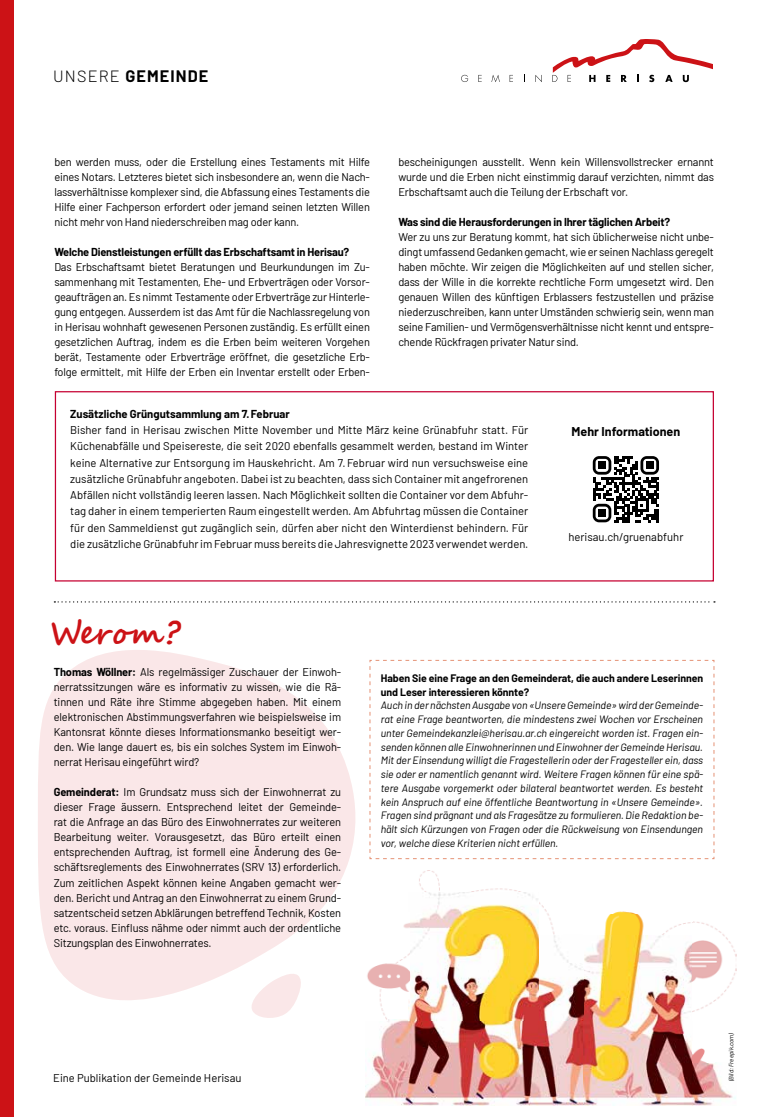
<style>
.page{position:relative;width:766px;height:1117px;background:#fff}
.page>*{position:absolute;margin:0;border:0;box-sizing:border-box;transform-origin:0 0}
.t1{font:700 31.25px "Segoe Script";color:#cc1216}
.t2{font:700 16.25px "Barlow";letter-spacing:.07em;color:#000}
.t3{font:700 12.5px "Barlow";color:#000}
.t4{font:11.25px/15px "Barlow";letter-spacing:-.015em;color:#000;text-align:justify}
.t5{font:700 11.25px "Barlow";letter-spacing:-.015em;color:#000}
.t6{font:italic 10.62px/13.8px "Barlow";letter-spacing:-.005em;color:#000;text-align:justify}
.t7{font:700 10.62px/13.8px "Barlow";letter-spacing:-.005em;color:#000}
.t8{font:italic 6.25px "Barlow";letter-spacing:-.005em;color:#000}
.s1{font-weight:300}
.s2{font-weight:700}
</style>
<div class="page">
<div style="left:0;top:0;width:14px;height:1116px;background:#cc1216"></div>
<svg style="left:461px;top:75px;width:7px;height:7px"></svg>
<svg style="left:478px;top:75px;width:3px;height:7px"></svg>
<svg style="left:491px;top:75px;width:8px;height:7px"></svg>
<svg style="left:509px;top:75px;width:4px;height:7px"></svg>
<svg style="left:535px;top:75px;width:6px;height:7px"></svg>
<svg style="left:552px;top:39px;width:160px;height:43px"></svg>
<svg style="left:38px;top:650px;width:317px;height:350px;fill:#fae7e8"></svg>
<div style="left:55px;top:391px;width:658px;height:190px;border:1px solid #c50031"></div>
<svg style="left:597px;top:459px;width:62px;height:64px"></svg>
<svg style="left:592px;top:456px;width:66px;height:66px"></svg>
<div style="left:598px;top:461px;width:8px;height:8px;background:#000"></div>
<div style="left:645px;top:461px;width:8px;height:8px;background:#000"></div>
<div style="left:598px;top:509px;width:8px;height:8px;background:#000"></div>
<svg style="left:54px;top:601px;width:660px;height:1px"></svg>
<img style="left:365px;top:1019px;width:218px;height:86px">
<img style="left:583px;top:913px;width:109px;height:192px">
<img style="left:692px;top:1062px;width:44px;height:43px">
<img style="left:692px;top:1048px;width:13px;height:14px">
<img style="left:367px;top:963px;width:20px;height:56px">
<img style="left:409px;top:870px;width:130px;height:149px">
<img style="left:539px;top:935px;width:44px;height:84px">
<img style="left:692px;top:921px;width:44px;height:91px">
<img style="left:387px;top:923px;width:22px;height:69px">
<img style="left:539px;top:902px;width:16px;height:32px">
<img style="left:615px;top:911px;width:19px;height:2px">
<svg style="left:369px;top:660px;width:345px;height:198px"></svg>
<svg style="left:250px;top:972px;width:52px;height:46px"></svg>
<h2 class="t2" style="left:53px;top:64px;width:157px"><span class="s1">UNSERE</span> GEMEINDE</h2>
<p class="t4" style="left:54px;top:153px;width:317px">ben werden muss, oder die Erstellung eines Testaments mit Hilfe eines Notars. Letzteres bietet sich insbesondere an, wenn die Nach&shy;lassverhältnisse komplexer sind, die Abfassung eines Testaments die Hilfe einer Fachperson erfordert oder jemand seinen letzten Willen nicht mehr von Hand niederschreiben mag oder kann.</p>
<p class="t5" style="left:54px;top:243px;width:296px">Welche Dienstleistungen erfüllt das Erbschaftsamt in Herisau?</p>
<p class="t4" style="left:54px;top:258px;width:317px">Das Erbschaftsamt bietet Beratungen und Beurkundungen im Zu&shy;sammenhang mit Testamenten, Ehe- und Erbverträgen oder Vorsor&shy;geaufträgen an. Es nimmt Testamente oder Erbverträge zur Hinterle&shy;gung entgegen. Ausserdem ist das Amt für die Nachlassregelung von in Herisau wohnhaft gewesenen Personen zuständig. Es erfüllt einen gesetzlichen Auftrag, indem es die Erben beim weiteren Vorgehen berät, Testamente oder Erbverträge eröffnet, die gesetzliche Erb&shy;folge ermittelt, mit Hilfe der Erben ein Inventar erstellt oder Erben-</p>
<p class="t4" style="left:398px;top:153px;width:317px">bescheinigungen ausstellt. Wenn kein Willensvollstrecker ernannt wurde und die Erben nicht einstimmig darauf verzichten, nimmt das Erbschaftsamt auch die Teilung der Erbschaft vor.</p>
<p class="t5" style="left:398px;top:213px;width:273px">Was sind die Herausforderungen in Ihrer täglichen Arbeit?</p>
<p class="t4" style="left:398px;top:228px;width:317px">Wer zu uns zur Beratung kommt, hat sich üblicherweise nicht unbe&shy;dingt umfassend Gedanken gemacht, wie er seinen Nachlass geregelt haben möchte. Wir zeigen die Möglichkeiten auf und stellen sicher, dass der Wille in die korrekte rechtliche Form umgesetzt wird. Den genauen Willen des künftigen Erblassers festzustellen und präzise niederzuschreiben, kann unter Umständen schwierig sein, wenn man seine Familien- und Vermögensverhältnisse nicht kennt und entspre&shy;chende Rückfragen privater Natur sind.</p>
<p class="t5" style="left:70px;top:405px;width:221px">Zusätzliche Grüngutsammlung am 7.Februar</p>
<p class="t4" style="left:70px;top:421px;width:459px;line-height:16.2px">Bisher fand in Herisau zwischen Mitte November und Mitte März keine Grünabfuhr statt. Für Küchenabfälle und Speisereste, die seit 2020 ebenfalls gesammelt werden, bestand im Winter keine Alternative zur Entsorgung im Hauskehricht. Am 7.Februar wird nun versuchsweise eine zusätzliche Grünabfuhr angeboten. Dabei ist zu beachten, dass sich Container mit angefrorenen Abfällen nicht vollständig leeren lassen. Nach Möglichkeit sollten die Container vor dem Abfuhr&shy;tag daher in einem temperierten Raum eingestellt werden. Am Abfuhrtag müssen die Container für den Sammeldienst gut zugänglich sein, dürfen aber nicht den Winterdienst behindern. Für die zusätzliche Grünabfuhr im Februar muss bereits die Jahresvignette 2023 verwendet werden.</p>
<h1 class="t1" style="left:50px;top:607px;width:132px">Werom?</h1>
<p class="t3" style="left:571px;top:422px;width:110px">Mehr Informationen</p>
<p class="t4" style="left:568px;top:528px;width:116px">herisau.ch/gruenabfuhr</p>
<p class="t4" style="left:54px;top:663px;width:289px"><span class="s2">Thomas Wöllner:</span> Als regelmässiger Zuschauer der Einwoh&shy;nerratssitzungen wäre es informativ zu wissen, wie die Rä&shy;tinnen und Räte ihre Stimme abgegeben haben. Mit einem elektronischen Abstimmungsverfahren wie beispielsweise im Kantonsrat könnte dieses Informationsmanko beseitigt wer&shy;den. Wie lange dauert es, bis ein solches System im Einwoh&shy;nerrat Herisau eingeführt wird?</p>
<p class="t4" style="left:54px;top:783px;width:289px"><span class="s2">Gemeinderat:</span> Im Grundsatz muss sich der Einwohnerrat zu dieser Frage äussern. Entsprechend leitet der Gemeinde&shy;rat die Anfrage an das Büro des Einwohnerrates zur weiteren Bearbeitung weiter. Vorausgesetzt, das Büro erteilt einen entsprechenden Auftrag, ist formell eine Änderung des Ge&shy;schäftsreglements des Einwohnerrates (SRV 13) erforderlich.<br>Zum zeitlichen Aspekt können keine Angaben gemacht wer&shy;den. Bericht und Antrag an den Einwohnerrat zu einem Grund&shy;satzentscheid setzen Abklärungen betreffend Technik, Kosten etc. voraus. Einfluss nähme oder nimmt auch der ordentliche Sitzungsplan des Einwohnerrates.</p>
<p class="t7" style="left:380px;top:670px;width:324px">Haben Sie eine Frage an den Gemeinderat, die auch andere Leserinnen und Leser interessieren könnte?</p>
<p class="t6" style="left:380px;top:697px;width:324px">Auch in der nächsten Ausgabe von «Unsere Gemeinde» wird der Gemeinde&shy;rat eine Frage beantworten, die mindestens zwei Wochen vor Erscheinen unter Gemeindekanzlei@herisau.ar.ch eingereicht worden ist. Fragen ein&shy;senden können alle Einwohnerinnen und Einwohner der Gemeinde Herisau.<br>Mit der Einsendung willigt die Fragestellerin oder der Fragesteller ein, dass sie oder er namentlich genannt wird. Weitere Fragen können für eine spä&shy;tere Ausgabe vorgemerkt oder bilateral beantwortet werden. Es besteht kein Anspruch auf eine öffentliche Beantwortung in «Unsere Gemeinde».<br>Fragen sind prägnant und als Fragesätze zu formulieren. Die Redaktion be&shy;hält sich Kürzungen von Fragen oder die Rückweisung von Einsendungen vor, welche diese Kriterien nicht erfüllen.</p>
<p class="t4" style="left:53px;top:1068px;width:190px">Eine Publikation der Gemeinde Herisau</p>
<p class="t8" style="left:726px;top:1081px;width:50px;rotate:-90deg">(Bild: Freepik.com)</p>
</div>
